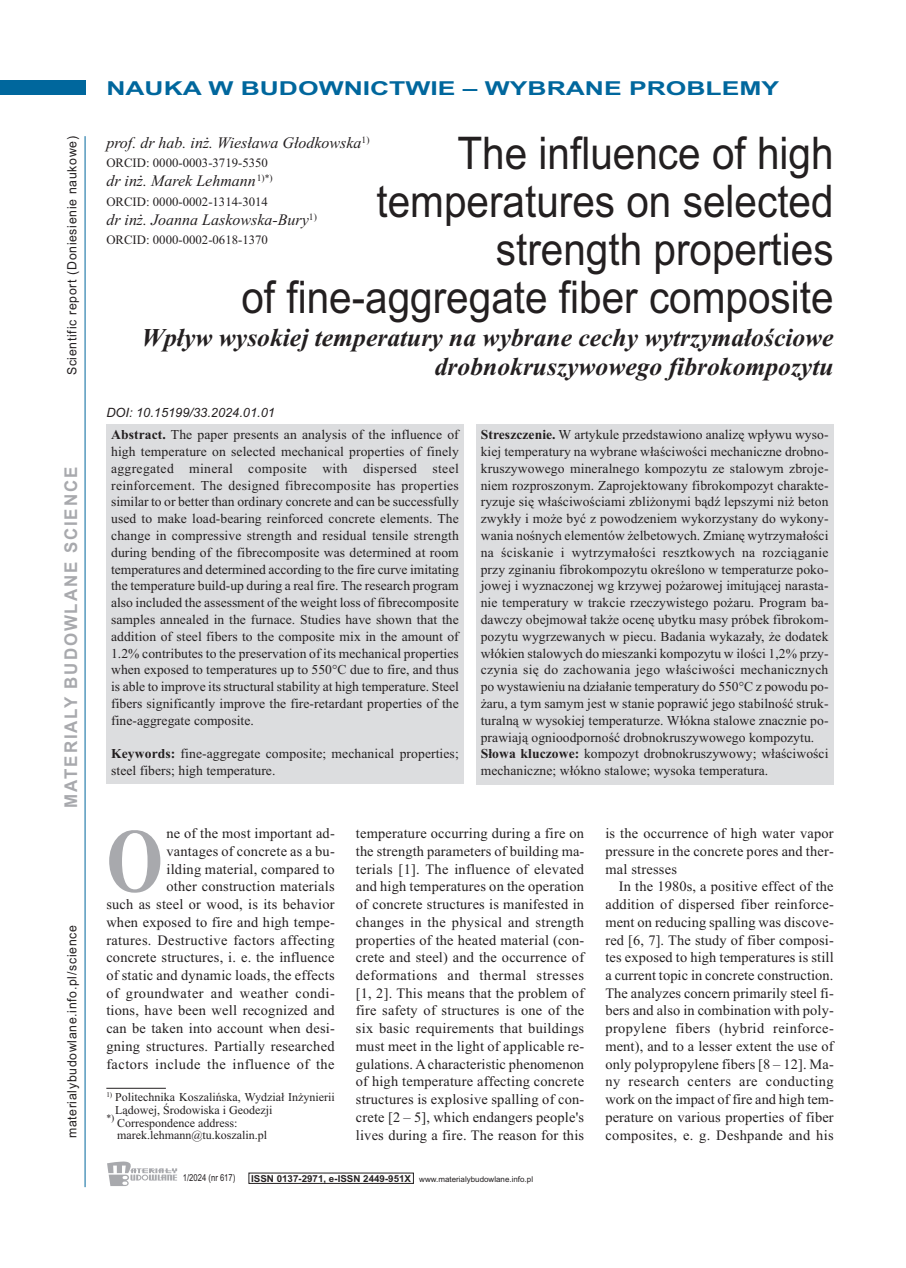
<style>
.page{position:relative;width:906px;height:1268px;background:#fff}
.page>*{position:absolute;margin:0;border:0;box-sizing:border-box;transform-origin:0 0}
.t1{font:700 91.05px "Times New Roman";color:#a8a9ad;scale:.8 1}
.t2{font:45px/48px "Arial";color:#231f20;text-align:right;scale:.9 1}
.t3{font:italic 700 25.65px/28.7px "Times New Roman";color:#231f20;text-align:right}
.t4{font:700 19.2px "Arial";color:#00679d;scale:1.38 1}
.t5{font:700 17.55px "Arial";letter-spacing:.11em;color:#a8a9ad;scale:.96 1}
.t6{font:italic 16.05px "Times New Roman";color:#231f20}
.t7{font:14.4px/17.7px "Times New Roman";letter-spacing:.015em;color:#231f20;text-align:justify}
.t8{font:13.65px/16.8px "Times New Roman";letter-spacing:.005em;color:#231f20}
.t9{font:12.75px "Times New Roman";color:#231f20}
.t10{font:12.75px "Arial";letter-spacing:.055em;color:#231f20;scale:.96 1}
.t11{font:italic 12.75px "Arial";color:#231f20}
.t12{font:12px "Times New Roman";color:#231f20}
.t13{font:9.6px "Arial";color:#231f20;scale:.8 1}
.t14{font:7.95px "Arial";color:#231f20}
.s1{font-weight:700}
.s2{font-weight:700;font-size:9.6px}
</style>
<div class="page">
<div style="left:0;top:81px;width:85px;height:14px;background:#00679d"></div>
<hr style="left:85px;top:136px;width:1px;height:1050px;background:#00679d">
<svg style="left:107px;top:1161px;width:70px;height:24px"></svg>
<hr style="left:106px;top:1087px;width:60px;height:1px;background:#231f20">
<div style="left:106px;top:424px;width:357px;height:359px;background:#dcdddf"></div>
<div style="left:476px;top:424px;width:357px;height:360px;background:#dcdddf"></div>
<p class="t10" style="left:64px;top:375px;width:250px;rotate:-90deg">Scientific report (Doniesienie naukowe)</p>
<p class="t5" style="left:61px;top:807px;width:356px;rotate:-90deg">MATERIALY BUDOWLANE SCIENCE</p>
<p class="t10" style="left:64px;top:1138px;width:223px;rotate:-90deg">materialybudowlane.info.pl/science</p>
<h3 class="t4" style="left:106px;top:77px;width:489px">NAUKA W BUDOWNICTWIE – WYBRANE PROBLEMY</h3>
<p class="t6" style="left:106px;top:133px;width:265px">prof. dr hab. inż. Wiesława Głodkowska<sup>1)</sup></p>
<p class="t9" style="left:106px;top:155px;width:163px">ORCID: 0000-0003-3719-5350</p>
<p class="t6" style="left:106px;top:171px;width:168px">dr inż. Marek Lehmann<sup>1)*)</sup></p>
<p class="t9" style="left:106px;top:194px;width:163px">ORCID: 0000-0002-1314-3014</p>
<p class="t6" style="left:106px;top:210px;width:212px">dr inż. Joanna Laskowska-Bury<sup>1)</sup></p>
<p class="t9" style="left:106px;top:232px;width:163px">ORCID: 0000-0002-0618-1370</p>
<h2 class="t2" style="left:241px;top:129px;width:659px">The influence of high temperatures on selected strength properties<br>of fine-aggregate fiber composite</h2>
<h3 class="t3" style="left:141px;top:323px;width:694px">Wpływ wysokiej temperatury na wybrane cechy wytrzymałościowe drobnokruszywowego fibrokompozytu</h3>
<p class="t11" style="left:106px;top:405px;width:170px">DOI: 10.15199/33.2024.01.01</p>
<p class="t8" style="left:111px;top:426px;width:349px;text-align:justify"><span class="s1">Abstract.</span> The paper presents an analysis of the influence of high temperature on selected mechanical properties of finely aggregated mineral composite with dispersed steel reinforcement. The designed fibrecomposite has properties similar to or better than ordinary concrete and can be successfully used to make load-bearing reinforced concrete elements. The change in compressive strength and residual tensile strength during bending of the fibrecomposite was determined at room temperatures and determined according to the fire curve imitating the temperature build-up during a real fire. The research program also included the assessment of the weight loss of fibrecomposite samples annealed in the furnace. Studies have shown that the addition of steel fibers to the composite mix in the amount of 1.2% contributes to the preservation of its mechanical properties when exposed to temperatures up to 550°C due to fire, and thus is able to improve its structural stability at high temperature. Steel fibers significantly improve the fire-retardant properties of the fine-aggregate composite.</p>
<p class="t8" style="left:111px;top:745px;width:349px"><span class="s1">Keywords:</span> fine-aggregate composite; mechanical properties; steel fibers; high temperature.</p>
<p class="t8" style="left:481px;top:426px;width:349px"><span class="s1">Streszczenie.</span> W artykule przedstawiono analizę wpływu wyso&shy;kiej temperatury na wybrane właściwości mechaniczne drobno&shy;kruszywowego mineralnego kompozytu ze stalowym zbroje&shy;niem rozproszonym. Zaprojektowany fibrokompozyt charakte&shy;ryzuje się właściwościami zbliżonymi bądź lepszymi niż beton zwykły i może być z powodzeniem wykorzystany do wykony&shy;wania nośnych elementów żelbetowych. Zmianę wytrzymałości na ściskanie i wytrzymałości resztkowych na rozciąganie przy zginaniu fibrokompozytu określono w temperaturze poko&shy;jowej i wyznaczonej wg krzywej pożarowej imitującej narasta&shy;nie temperatury w trakcie rzeczywistego pożaru. Program ba&shy;dawczy obejmował także ocenę ubytku masy próbek fibrokom&shy;pozytu wygrzewanych w piecu. Badania wykazały, że dodatek włókien stalowych do mieszanki kompozytu w ilości 1,2% przy&shy;czynia się do zachowania jego właściwości mechanicznych po wystawieniu na działanie temperatury do 550°C z powodu po&shy;żaru, a tym samym jest w stanie poprawić jego stabilność struk&shy;turalną w wysokiej temperaturze. Włókna stalowe znacznie po&shy;prawiają ognioodporność drobnokruszywowego kompozytu.<br><span class="s1">Słowa kluczowe:</span> kompozyt drobnokruszywowy; właściwości mechaniczne; włókno stalowe; wysoka temperatura.</p>
<p class="t7" style="left:106px;top:824px;width:230px;text-align:right">ne of the most important ad-<br>vantages of concrete as a bu-<br>ilding material, compared to<br>other construction materials<br>such as steel or wood, is its behavior when exposed to fire and high tempe&shy;ratures. Destructive factors affecting concrete structures, i. e. the influence of static and dynamic loads, the effects of groundwater and weather condi&shy;tions, have been well recognized and can be taken into account when desi&shy;gning structures. Partially researched factors include the influence of the</p>
<p class="t7" style="left:356px;top:824px;width:230px">temperature occurring during a fire on the strength parameters of building ma&shy;terials [1]. The influence of elevated and high temperatures on the operation of concrete structures is manifested in changes in the physical and strength properties of the heated material (con&shy;crete and steel) and the occurrence of deformations and thermal stresses [1, 2]. This means that the problem of fire safety of structures is one of the six basic requirements that buildings must meet in the light of applicable re&shy;gulations. A characteristic phenomenon of high temperature affecting concrete structures is explosive spalling of con&shy;crete [2 – 5], which endangers people's lives during a fire. The reason for this</p>
<p class="t7" style="left:605px;top:824px;width:230px">is the occurrence of high water vapor pressure in the concrete pores and ther&shy;mal stresses</p>
<h1 class="t1" style="left:106px;top:806px;width:72px">O</h1>
<p class="t7" style="left:605px;top:877px;width:230px;text-indent:14px">In the 1980s, a positive effect of the addition of dispersed fiber reinforce&shy;ment on reducing spalling was discove&shy;red [6, 7]. The study of fiber composi&shy;tes exposed to high temperatures is still a current topic in concrete construction.<br>The analyzes concern primarily steel fi&shy;bers and also in combination with poly&shy;propylene fibers (hybrid reinforce&shy;ment), and to a lesser extent the use of only polypropylene fibers [8 – 12]. Ma&shy;ny research centers are conducting work on the impact of fire and high tem&shy;perature on various properties of fiber composites, e. g. Deshpande and his</p>
<p class="t12" style="left:106px;top:1089px;width:230px"><sup>1)</sup> Politechnika Koszalińska, Wydział Inżynierii</p>
<p class="t12" style="left:115px;top:1102px;width:159px">Lądowej, Środowiska i Geodezji</p>
<p class="t12" style="left:106px;top:1115px;width:133px"><sup>*)</sup> Correspondence address:</p>
<p class="t12" style="left:117px;top:1127px;width:151px">marek.lehmann@tu.koszalin.pl</p>
<p class="t13" style="left:183px;top:1171px;width:67px">1/2024 (nr 617)</p>
<p class="t14" style="left:251px;top:1174px;width:283px"><span class="s2">ISSN 0137-2971, e-ISSN 2449-951X</span> www.materialybudowlane.info.pl</p>
</div>
